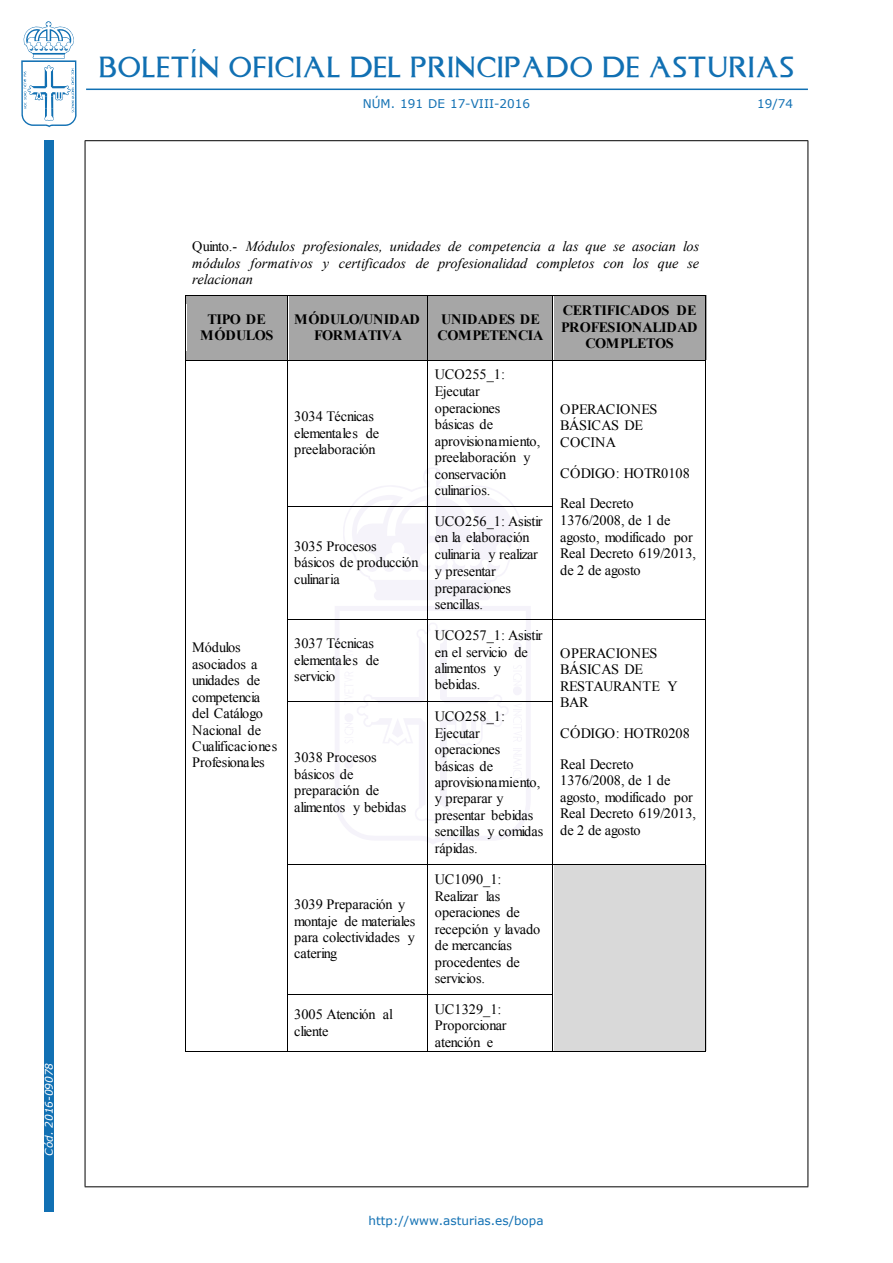
<style>
.page{position:relative;width:893px;height:1263px;background:#fff}
.page>*{position:absolute;margin:0;border:0;box-sizing:border-box;transform-origin:0 0}
.t1{font:24px "Asturica";letter-spacing:.05em;color:#1170b3}
.t2{font:14.25px/16.5px "Times New Roman";letter-spacing:-.005em;color:#000}
.t3{font:italic 14.25px/16px "Times New Roman";color:#000;text-align:justify}
.t4{font:700 14.25px/16.2px "Times New Roman";letter-spacing:-.03em;color:#000;text-align:center}
.t5{font:14.25px/16.4px "Times New Roman";letter-spacing:-.035em;color:#000}
.t6{font:12px "Verdana";color:#1170b3}
.t7{font:italic 10.5px "Verdana";color:#fff}
.s1{font-style:normal}
</style>
<div class="page">
<div style="left:44px;top:140px;width:10px;height:1072px;background:#1170b3"></div>
<svg style="left:21px;top:21px;width:56px;height:106px"></svg>
<hr style="left:86px;top:89px;width:722px;height:1px;background:#1170b3">
<hr style="left:85px;top:140px;width:723px;height:1px;background:#000">
<hr style="left:85px;top:1186px;width:723px;height:1px;background:#000">
<hr style="left:85px;top:141px;width:1px;height:1045px;background:#000">
<hr style="left:807px;top:141px;width:1px;height:1045px;background:#000">
<svg style="left:335px;top:468px;width:195px;height:376px"></svg>
<div style="left:187px;top:295px;width:101px;height:9px;background:#a6a6a6"></div>
<div style="left:187px;top:304px;width:5px;height:47px;background:#a6a6a6"></div>
<div style="left:282px;top:304px;width:6px;height:47px;background:#a6a6a6"></div>
<div style="left:187px;top:351px;width:101px;height:9px;background:#a6a6a6"></div>
<div style="left:192px;top:304px;width:90px;height:23px;background:#a6a6a6"></div>
<div style="left:192px;top:327px;width:90px;height:24px;background:#a6a6a6"></div>
<div style="left:289px;top:295px;width:140px;height:9px;background:#a6a6a6"></div>
<div style="left:289px;top:304px;width:5px;height:47px;background:#a6a6a6"></div>
<div style="left:422px;top:304px;width:7px;height:47px;background:#a6a6a6"></div>
<div style="left:289px;top:351px;width:140px;height:9px;background:#a6a6a6"></div>
<div style="left:294px;top:304px;width:128px;height:23px;background:#a6a6a6"></div>
<div style="left:294px;top:327px;width:128px;height:24px;background:#a6a6a6"></div>
<div style="left:429px;top:295px;width:124px;height:9px;background:#a6a6a6"></div>
<div style="left:429px;top:304px;width:6px;height:47px;background:#a6a6a6"></div>
<div style="left:547px;top:304px;width:6px;height:47px;background:#a6a6a6"></div>
<div style="left:429px;top:351px;width:124px;height:9px;background:#a6a6a6"></div>
<div style="left:435px;top:304px;width:112px;height:23px;background:#a6a6a6"></div>
<div style="left:435px;top:327px;width:112px;height:24px;background:#a6a6a6"></div>
<div style="left:554px;top:295px;width:6px;height:65px;background:#a6a6a6"></div>
<div style="left:700px;top:295px;width:6px;height:65px;background:#a6a6a6"></div>
<div style="left:560px;top:295px;width:140px;height:24px;background:#a6a6a6"></div>
<div style="left:560px;top:319px;width:140px;height:17px;background:#a6a6a6"></div>
<div style="left:560px;top:336px;width:140px;height:24px;background:#a6a6a6"></div>
<hr style="left:186px;top:295px;width:101px;height:1px;background:#000">
<hr style="left:288px;top:295px;width:139px;height:1px;background:#000">
<hr style="left:428px;top:295px;width:124px;height:1px;background:#000">
<hr style="left:553px;top:295px;width:152px;height:1px;background:#000">
<hr style="left:185px;top:296px;width:1px;height:64px;background:#000">
<hr style="left:287px;top:296px;width:1px;height:64px;background:#000">
<hr style="left:427px;top:296px;width:1px;height:64px;background:#000">
<hr style="left:552px;top:296px;width:1px;height:64px;background:#000">
<hr style="left:705px;top:296px;width:1px;height:64px;background:#000">
<hr style="left:186px;top:360px;width:101px;height:1px;background:#000">
<hr style="left:288px;top:360px;width:139px;height:1px;background:#000">
<hr style="left:428px;top:360px;width:124px;height:1px;background:#000">
<hr style="left:553px;top:360px;width:152px;height:1px;background:#000">
<hr style="left:185px;top:361px;width:1px;height:145px;background:#000">
<hr style="left:287px;top:361px;width:1px;height:145px;background:#000">
<hr style="left:427px;top:361px;width:1px;height:145px;background:#000">
<hr style="left:552px;top:361px;width:1px;height:145px;background:#000">
<hr style="left:705px;top:361px;width:1px;height:145px;background:#000">
<hr style="left:288px;top:506px;width:139px;height:1px;background:#000">
<hr style="left:428px;top:506px;width:124px;height:1px;background:#000">
<hr style="left:185px;top:507px;width:1px;height:112px;background:#000">
<hr style="left:287px;top:507px;width:1px;height:112px;background:#000">
<hr style="left:427px;top:507px;width:1px;height:112px;background:#000">
<hr style="left:552px;top:507px;width:1px;height:112px;background:#000">
<hr style="left:705px;top:507px;width:1px;height:112px;background:#000">
<hr style="left:288px;top:619px;width:139px;height:1px;background:#000">
<hr style="left:428px;top:619px;width:124px;height:1px;background:#000">
<hr style="left:553px;top:619px;width:152px;height:1px;background:#000">
<hr style="left:185px;top:620px;width:1px;height:81px;background:#000">
<hr style="left:287px;top:620px;width:1px;height:81px;background:#000">
<hr style="left:427px;top:620px;width:1px;height:81px;background:#000">
<hr style="left:552px;top:620px;width:1px;height:81px;background:#000">
<hr style="left:705px;top:620px;width:1px;height:81px;background:#000">
<hr style="left:288px;top:701px;width:139px;height:1px;background:#000">
<hr style="left:428px;top:701px;width:124px;height:1px;background:#000">
<hr style="left:185px;top:702px;width:1px;height:162px;background:#000">
<hr style="left:287px;top:702px;width:1px;height:162px;background:#000">
<hr style="left:427px;top:702px;width:1px;height:162px;background:#000">
<hr style="left:552px;top:702px;width:1px;height:162px;background:#000">
<hr style="left:705px;top:702px;width:1px;height:162px;background:#000">
<div style="left:554px;top:865px;width:152px;height:77px;background:#d9d9d9"></div>
<div style="left:554px;top:942px;width:6px;height:31px;background:#d9d9d9"></div>
<div style="left:700px;top:942px;width:6px;height:31px;background:#d9d9d9"></div>
<div style="left:554px;top:973px;width:152px;height:78px;background:#d9d9d9"></div>
<div style="left:560px;top:942px;width:140px;height:31px;background:#d9d9d9"></div>
<hr style="left:288px;top:864px;width:139px;height:1px;background:#000">
<hr style="left:428px;top:864px;width:124px;height:1px;background:#000">
<hr style="left:553px;top:864px;width:152px;height:1px;background:#000">
<hr style="left:185px;top:865px;width:1px;height:128px;background:#000">
<hr style="left:287px;top:865px;width:1px;height:128px;background:#000">
<hr style="left:427px;top:865px;width:1px;height:128px;background:#000">
<hr style="left:552px;top:865px;width:1px;height:128px;background:#000">
<hr style="left:705px;top:865px;width:1px;height:128px;background:#000">
<hr style="left:288px;top:993px;width:139px;height:1px;background:#000">
<hr style="left:428px;top:993px;width:124px;height:1px;background:#000">
<hr style="left:185px;top:994px;width:1px;height:57px;background:#000">
<hr style="left:186px;top:1051px;width:101px;height:1px;background:#000">
<hr style="left:287px;top:994px;width:1px;height:57px;background:#000">
<hr style="left:288px;top:1051px;width:139px;height:1px;background:#000">
<hr style="left:427px;top:994px;width:1px;height:57px;background:#000">
<hr style="left:428px;top:1051px;width:124px;height:1px;background:#000">
<hr style="left:552px;top:994px;width:1px;height:57px;background:#000">
<hr style="left:553px;top:1051px;width:152px;height:1px;background:#000">
<hr style="left:705px;top:994px;width:1px;height:57px;background:#000">
<h1 class="t1" style="left:99px;top:49px;width:696px">BOLETÍN OFICIAL DEL PRINCIPADO DE ASTURIAS</h1>
<p class="t6" style="left:363px;top:96px;width:169px">núm. 191 de 17-viii-2016</p>
<p class="t6" style="left:757px;top:96px;width:37px">19/74</p>
<p class="t7" style="left:42px;top:1155px;width:94px;rotate:-90deg">Cód. 2016-09078</p>
<p class="t3" style="left:192px;top:238px;width:509px"><span class="s1">Quinto.-</span> Módulos profesionales, unidades de competencia a las que se asocian los módulos formativos y certificados de profesionalidad completos con los que se relacionan</p>
<p class="t4" style="left:200px;top:311px;width:75px">TIPO DE<br>MÓDULOS</p>
<p class="t4" style="left:294px;top:311px;width:127px">MÓDULO/UNIDAD<br>FORMATIVA</p>
<p class="t4" style="left:438px;top:311px;width:108px;text-align:left">UNIDADES DE<br>COMPETENCIA</p>
<p class="t4" style="left:561px;top:302px;width:138px">CERTIFICADOS DE<br>PROFESIONALIDAD<br>COMPLETOS</p>
<p class="t2" style="left:192px;top:639px;width:87px">Módulos asociados a unidades de competencia del Catálogo<br>Nacional de<br>Cualificaciones<br>Profesionales</p>
<p class="t2" style="left:294px;top:407px;width:87px">3034 Técnicas elementales de preelaboración</p>
<p class="t2" style="left:294px;top:538px;width:126px;line-height:16px">3035 Procesos básicos de producción culinaria</p>
<p class="t2" style="left:435px;top:366px;width:107px">UCO255_1:<br>Ejecutar operaciones básicas de aprovisionamiento, preelaboración y conservación culinarios.</p>
<p class="t2" style="left:435px;top:513px;width:109px">UCO256_1: Asistir en la elaboración culinaria y realizar y presentar preparaciones sencillas.</p>
<p class="t2" style="left:294px;top:635px;width:87px">3037 Técnicas elementales de servicio</p>
<p class="t2" style="left:435px;top:627px;width:109px">UCO257_1: Asistir en el servicio de alimentos y bebidas.</p>
<p class="t2" style="left:294px;top:748px;width:113px">3038 Procesos básicos de preparación de alimentos y bebidas</p>
<p class="t2" style="left:294px;top:895px;width:122px">3039 Preparación y montaje de materiales para colectividades y catering</p>
<p class="t2" style="left:435px;top:707px;width:110px">UCO258_1:<br>Ejecutar operaciones básicas de aprovisionamiento, y preparar y presentar bebidas sencillas y comidas rápidas.</p>
<p class="t2" style="left:435px;top:871px;width:107px">UC1090_1:<br>Realizar las operaciones de recepción y lavado de mercancías procedentes de servicios.</p>
<p class="t2" style="left:294px;top:1005px;width:100px;line-height:17px">3005 Atención al cliente</p>
<p class="t2" style="left:435px;top:1001px;width:73px">UC1329_1:<br>Proporcionar atención e</p>
<p class="t2" style="left:560px;top:401px;width:99px;line-height:16px">OPERACIONES<br>BÁSICAS DE<br>COCINA</p>
<p class="t2" style="left:560px;top:458px;width:131px;line-height:30.5px">CÓDIGO: HOTR0108<br>Real Decreto</p>
<p class="t2" style="left:560px;top:512px;width:137px">1376/2008, de 1 de agosto, modificado por<br>Real Decreto 619/2013, de 2 de agosto</p>
<p class="t5" style="left:560px;top:645px;width:119px">OPERACIONES<br>BÁSICAS DE<br>RESTAURANTE Y<br>BAR</p>
<p class="t2" style="left:560px;top:718px;width:131px;line-height:30.5px">CÓDIGO: HOTR0208<br>Real Decreto</p>
<p class="t2" style="left:560px;top:772px;width:137px">1376/2008, de 1 de agosto, modificado por<br>Real Decreto 619/2013, de 2 de agosto</p>
<p class="t6" style="left:369px;top:1213px;width:177px">http://www.asturias.es/bopa</p>
</div>
